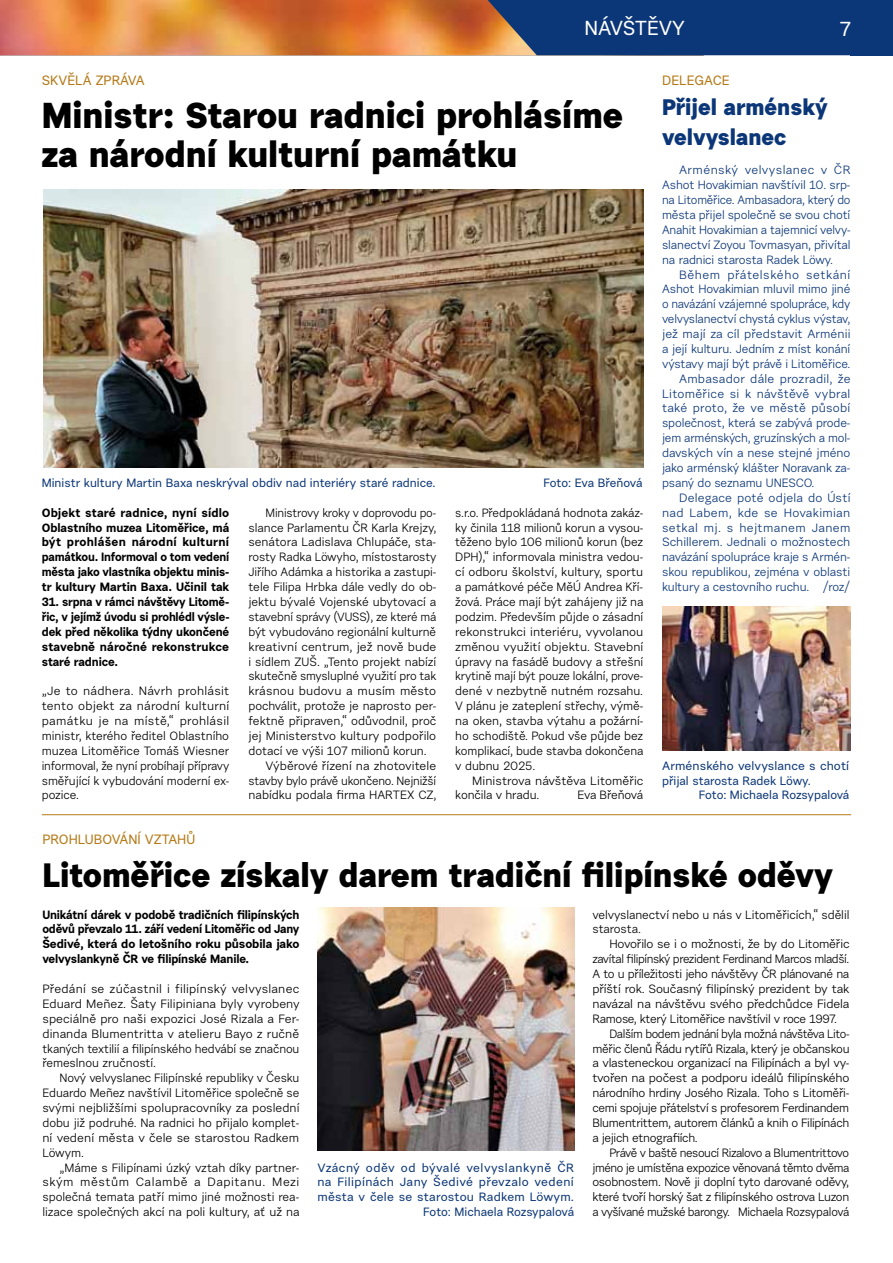
<style>
.page{position:relative;width:893px;height:1263px;background:#fff}
.page>*{position:absolute;margin:0;border:0;box-sizing:border-box;transform-origin:0 0}
.t1{font:700 36px/39px "Urban Grotesk Me Bl";color:#000}
.t2{font:700 33.75px "Urban Grotesk Me Bl";color:#000}
.t3{font:700 22.5px/29.7px "Urban Grotesk Me Bl";color:#0b3677}
.t4{font:20.25px "Urban Grotesk Me Bl";letter-spacing:-.01em;color:#fff}
.t5{font:13.5px "Urban Grotesk Me Bl";color:#b57916}
.t6{font:12px/14.9px "Urban Grotesk Re Bo";letter-spacing:-.01em;color:#000;text-align:justify}
.t7{font:12px/14.9px "Urban Grotesk Re Bo";letter-spacing:-.01em;color:#0b3677;text-align:justify}
.t8{font:700 12px/14.9px "Urban Grotesk Re Bo";letter-spacing:-.01em;color:#000;text-align:justify}
.t9{font:12px/14.9px "Urban Grotesk Me Bl";color:#0b3677}
.t10{font:12px "Urban Grotesk Re Bo";letter-spacing:.02em;color:#0b3677}
.t11{font:12px "Urban Grotesk Re Bo";letter-spacing:.01em;color:#000}
.t12{font:12px "Urban Grotesk Re Bo";letter-spacing:.015em;color:#0b3677}
.t13{font:12px "Urban Grotesk Re Bo";letter-spacing:.025em;color:#0b3677}
.t14{font:12px "Urban Grotesk Re Bo";letter-spacing:.03em;color:#0b3677}
.t15{font:12px "Urban Grotesk Re Bo";letter-spacing:.045em;color:#0b3677}
.t16{font:12px "Urban Grotesk Me Bl";letter-spacing:-.02em;color:#0b3677}
.t17{font:12px "Urban Grotesk Re Bo";letter-spacing:-.035em;color:#000}
</style>
<div class="page">
<hr style="left:42px;top:814px;width:809px;height:1px;background:#b57916">
<img style="left:44px;top:189px;width:599px;height:279px">
<img style="left:318px;top:908px;width:256px;height:242px">
<img style="left:662px;top:607px;width:188px;height:143px">
<img style="left:0;top:0;width:488px;height:55px">
<div style="left:488px;top:0;width:362px;height:55px;background:#0b3677"></div>
<div style="left:850px;top:0;width:43px;height:55px;background:#0b3677"></div>
<h3 class="t4" style="left:584px;top:15px;width:102px">NÁVŠTĚVY</h3>
<h3 class="t4" style="left:840px;top:17px;width:13px">7</h3>
<p class="t5" style="left:42px;top:72px;width:104px">SKVĚLÁ ZPRÁVA</p>
<h1 class="t1" style="left:42px;top:95px;width:583px">Ministr: Starou radnici prohlásíme za národní kulturní památku</h1>
<p class="t9" style="left:42px;top:475px;width:395px">Ministr kultury Martin Baxa neskrýval obdiv nad interiéry staré radnice.</p>
<p class="t16" style="left:543px;top:475px;width:100px">Foto: Eva Břeňová</p>
<p class="t8" style="left:42px;top:505px;width:189px">Objekt staré radnice, nyní sídlo Oblastního muzea Litoměřice, má být prohlášen národní kulturní památkou. Informoval o tom vedení města jako vlastníka objektu minis&shy;tr kultury Martin Baxa. Učinil tak</p>
<p class="t8" style="left:42px;top:594px;width:189px">31. srpna v rámci návštěvy Litomě&shy;řic, v jejímž úvodu si prohlédl výsle&shy;dek před několika týdny ukončené stavebně náročné rekonstrukce staré radnice.</p>
<p class="t6" style="left:42px;top:683px;width:189px">„Je to nádhera. Návrh prohlásit tento objekt za národní kulturní památku je na místě,“ prohlásil ministr, kterého ředitel Oblastního muzea Litoměřice Tomáš Wiesner informoval, že nyní probíhají přípravy směřující k vybudování moderní ex&shy;pozice.</p>
<p class="t6" style="left:266px;top:505px;width:172px">Ministrovy kroky v doprovodu po-</p>
<p class="t6" style="left:249px;top:520px;width:189px">slance Parlamentu ČR Karla Krejzy,</p>
<p class="t6" style="left:249px;top:535px;width:189px">senátora Ladislava Chlupáče, sta-</p>
<p class="t6" style="left:249px;top:549px;width:189px">rosty Radka Löwyho, místostarosty</p>
<p class="t6" style="left:249px;top:564px;width:189px">Jiřího Adámka a historika a zastupi-</p>
<p class="t6" style="left:249px;top:579px;width:189px">tele Filipa Hrbka dále vedly do ob-</p>
<p class="t6" style="left:249px;top:594px;width:189px">jektu bývalé Vojenské ubytovací a</p>
<p class="t6" style="left:249px;top:609px;width:189px">stavební správy (VUSS), ze které má</p>
<p class="t6" style="left:249px;top:624px;width:189px">být vybudováno regionální kulturně</p>
<p class="t6" style="left:249px;top:639px;width:189px">kreativní centrum, jež nově bude</p>
<p class="t6" style="left:249px;top:654px;width:189px">i sídlem ZUŠ. „Tento projekt nabízí</p>
<p class="t6" style="left:249px;top:669px;width:189px">skutečně smysluplné využití pro tak</p>
<p class="t11" style="left:249px;top:684px;width:189px">krásnou budovu a musím město</p>
<p class="t6" style="left:249px;top:698px;width:189px">pochválit, protože je naprosto per-</p>
<p class="t6" style="left:249px;top:713px;width:189px">fektně připraven,“ odůvodnil, proč</p>
<p class="t6" style="left:249px;top:728px;width:189px">jej Ministerstvo kultury podpořilo</p>
<p class="t6" style="left:249px;top:743px;width:180px">dotací ve výši 107 milionů korun.</p>
<p class="t6" style="left:266px;top:758px;width:172px">Výběrové řízení na zhotovitele</p>
<p class="t6" style="left:249px;top:773px;width:189px">stavby bylo právě ukončeno. Nejnižší</p>
<p class="t6" style="left:249px;top:788px;width:189px">nabídku podala firma HARTEX CZ,</p>
<p class="t6" style="left:455px;top:505px;width:190px">s.r.o. Předpokládaná hodnota zakáz&shy;ky činila 118 milionů korun a vysou&shy;těženo bylo 106 milionů korun (bez DPH),“ informovala ministra vedou&shy;cí odboru školství, kultury, sportu a památkové péče MěÚ Andrea Kří&shy;žová. Práce mají být zahájeny již na podzim. Především půjde o zásadní rekonstrukci interiéru, vyvolanou změnou využití objektu. Stavební úpravy na fasádě budovy a střešní krytině mají být pouze lokální, prove&shy;dené v nezbytně nutném rozsahu.<br>V plánu je zateplení střechy, výmě&shy;na oken, stavba výtahu a požární&shy;ho schodiště. Pokud vše půjde bez komplikací, bude stavba dokončena v dubnu 2025.</p>
<p class="t6" style="left:455px;top:773px;width:190px;text-indent:17px">Ministrova návštěva Litoměřic končila v hradu.</p>
<p class="t17" style="left:578px;top:788px;width:67px">Eva Břeňová</p>
<p class="t5" style="left:662px;top:72px;width:69px">DELEGACE</p>
<h3 class="t3" style="left:662px;top:92px;width:167px">Přijel arménský velvyslanec</h3>
<p class="t7" style="left:662px;top:163px;width:190px;text-indent:17px">Arménský velvyslanec v ČR Ashot Hovakimian navštívil 10. srp&shy;na Litoměřice. Ambasadora, který do města přijel společně se svou chotí Anahit Hovakimian a tajemnicí velvy&shy;slanectví Zoyou Tovmasyan, přivítal na radnici starosta Radek Löwy.</p>
<p class="t15" style="left:679px;top:267px;width:173px">Během přátelského setkání</p>
<p class="t7" style="left:662px;top:282px;width:190px">Ashot Hovakimian mluvil mimo jiné</p>
<p class="t7" style="left:662px;top:297px;width:190px">o navázání vzájemné spolupráce, kdy</p>
<p class="t7" style="left:662px;top:311px;width:190px">velvyslanectví chystá cyklus výstav,</p>
<p class="t7" style="left:662px;top:326px;width:190px">jež mají za cíl představit Arménii</p>
<p class="t7" style="left:662px;top:341px;width:190px">a její kulturu. Jedním z míst konání</p>
<p class="t7" style="left:662px;top:356px;width:190px">výstavy mají být právě i Litoměřice.</p>
<p class="t10" style="left:679px;top:371px;width:173px">Ambasador dále prozradil, že</p>
<p class="t10" style="left:662px;top:386px;width:190px">Litoměřice si k návštěvě vybral</p>
<p class="t10" style="left:662px;top:401px;width:190px">také proto, že ve městě působí</p>
<p class="t7" style="left:662px;top:416px;width:190px">společnost, která se zabývá prode-</p>
<p class="t7" style="left:662px;top:430px;width:190px">jem arménských, gruzínských a mol-</p>
<p class="t7" style="left:662px;top:445px;width:190px">davských vín a nese stejné jméno</p>
<p class="t7" style="left:662px;top:460px;width:190px">jako arménský klášter Noravank za-</p>
<p class="t7" style="left:662px;top:475px;width:154px">psaný do seznamu UNESCO.</p>
<p class="t12" style="left:679px;top:490px;width:173px">Delegace poté odjela do Ústí</p>
<p class="t13" style="left:662px;top:505px;width:190px">nad Labem, kde se Hovakimian</p>
<p class="t14" style="left:662px;top:520px;width:190px">setkal mj. s hejtmanem Janem</p>
<p class="t7" style="left:662px;top:535px;width:190px">Schillerem. Jednali o možnostech</p>
<p class="t7" style="left:662px;top:549px;width:190px">navázání spolupráce kraje s Armén-</p>
<p class="t7" style="left:662px;top:564px;width:190px">skou republikou, zejména v oblasti</p>
<p class="t7" style="left:662px;top:579px;width:189px">kultury a cestovního ruchu. /roz/</p>
<p class="t9" style="left:662px;top:758px;width:189px">Arménského velvyslance s chotí přijal starosta Radek Löwy.</p>
<p class="t9" style="left:699px;top:788px;width:152px">Foto: Michaela Rozsypalová</p>
<p class="t5" style="left:42px;top:831px;width:154px">PROHLUBOVÁNÍ VZTAHŮ</p>
<h2 class="t2" style="left:42px;top:853px;width:792px">Litoměřice získaly darem tradiční filipínské oděvy</h2>
<p class="t8" style="left:42px;top:907px;width:259px">Unikátní dárek v podobě tradičních filipínských oděvů převzalo 11. září vedení Litoměřic od Jany Šedivé, která do letošního roku působila jako velvyslankyně ČR ve filipínské Manile.</p>
<p class="t6" style="left:42px;top:981px;width:259px">Předání se zúčastnil i filipínský velvyslanec Eduard Meñez. Šaty Filipiniana byly vyrobeny speciálně pro naši expozici José Rizala a Fer&shy;dinanda Blumentritta v atelieru Bayo z ručně tkaných textilií a filipínského hedvábí se značnou řemeslnou zručností.</p>
<p class="t6" style="left:42px;top:1070px;width:259px;text-indent:17px">Nový velvyslanec Filipínské republiky v Česku Eduardo Meñez navštívil Litoměřice společně se svými nejbližšími spolupracovníky za poslední dobu již podruhé. Na radnici ho přijalo komplet&shy;ní vedení města v čele se starostou Radkem Löwym.</p>
<p class="t6" style="left:42px;top:1160px;width:259px;text-indent:17px">„Máme s Filipínami úzký vztah díky partner&shy;ským městům Calambě a Dapitanu. Mezi společná temata patří mimo jiné možnosti rea&shy;lizace společných akcí na poli kultury, ať už na</p>
<p class="t6" style="left:592px;top:907px;width:258px">velvyslanectví nebo u nás v Litoměřicích,“ sdělil starosta.</p>
<p class="t6" style="left:592px;top:936px;width:259px;text-indent:17px">Hovořilo se i o možnosti, že by do Litoměřic zavítal filipínský prezident Ferdinand Marcos mladší.<br>A to u příležitosti jeho návštěvy ČR plánované na příští rok. Současný filipínský prezident by tak navázal na návštěvu svého předchůdce Fidela Ramose, který Litoměřice navštívil v roce 1997.</p>
<p class="t6" style="left:592px;top:1026px;width:259px;text-indent:17px">Dalším bodem jednání byla možná návštěva Lito&shy;měřic členů Řádu rytířů Rizala, který je občanskou a vlasteneckou organizací na Filipínách a byl vy&shy;tvořen na počest a podporu ideálů filipínského národního hrdiny Josého Rizala. Toho s Litoměři&shy;cemi spojuje přátelství s profesorem Ferdinandem Blumentrittem, autorem článků a knih o Filipínách a jejich etnografiích.</p>
<p class="t6" style="left:592px;top:1145px;width:259px;text-indent:17px">Právě v baště nesoucí Rizalovo a Blumentrittovo jméno je umístěna expozice věnovaná těmto dvěma osobnostem. Nově ji doplní tyto darované oděvy, které tvoří horský šat z filipínského ostrova Luzon a vyšívané mužské barongy. Michaela Rozsypalová</p>
<p class="t9" style="left:317px;top:1160px;width:258px;text-align:right">Vzácný oděv od bývalé velvyslankyně ČR na Filipínách Jany Šedivé převzalo vedení města v čele se starostou Radkem Löwym.<br>Foto: Michaela Rozsypalová</p>
</div>
